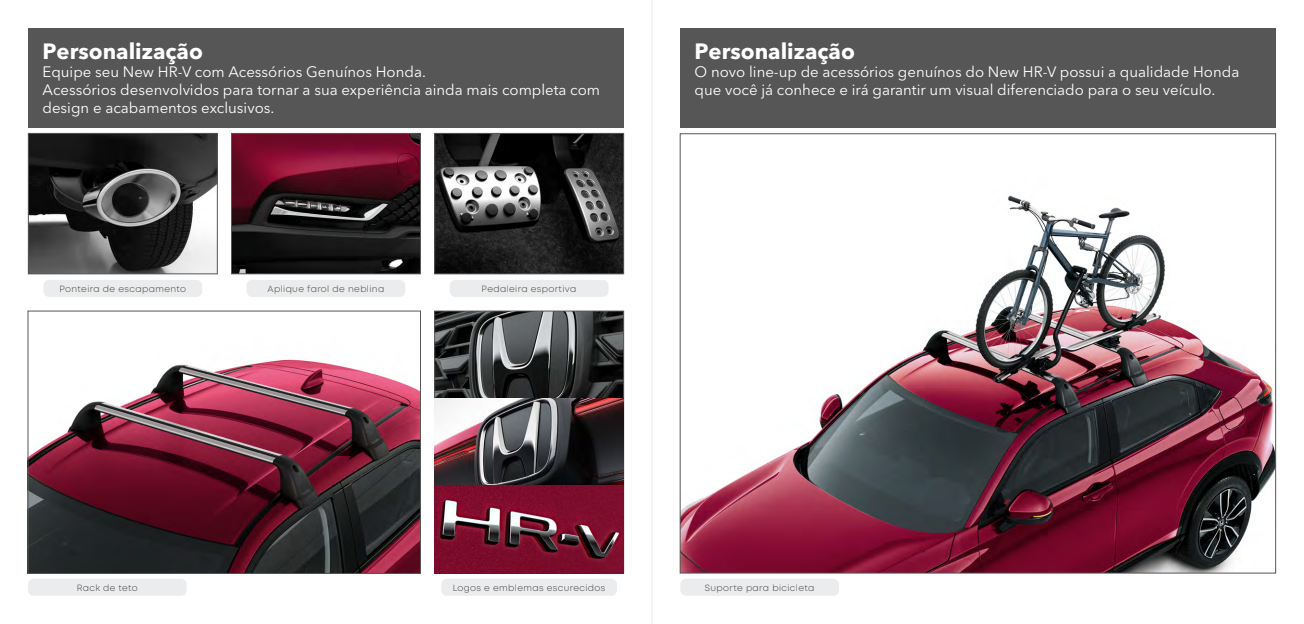
<style>
.page{position:relative;width:1304px;height:624px;background:#fff}
.page>*{position:absolute;margin:0;border:0;box-sizing:border-box;transform-origin:0 0}
.t1{font:700 22px "Avenir Next LT Pro";color:#fff}
.t2{font:15px/18px "Avenir Next LT Pro";color:#fff}
.t3{font:300 9px "Mont";letter-spacing:.04em;color:#3c3c3b}
</style>
<div class="page">
<div style="left:28px;top:28px;width:596px;height:99px;background:#575656"></div>
<div style="left:680px;top:28px;width:596px;height:99px;background:#575656"></div>
<div style="left:450px;top:280px;width:159px;height:17px;background:#eaeced;border-radius:6px"></div>
<div style="left:680px;top:578px;width:159px;height:17px;background:#eaeced;border-radius:6px"></div>
<div style="left:247px;top:280px;width:158px;height:17px;background:#eaeced;border-radius:6px"></div>
<div style="left:43px;top:280px;width:159px;height:17px;background:#eaeced;border-radius:6px"></div>
<img style="left:30px;top:135px;width:186px;height:137px">
<div style="left:28px;top:133px;width:190px;height:141px;border:1px solid #575656"></div>
<img style="left:233px;top:135px;width:186px;height:137px">
<div style="left:231px;top:133px;width:190px;height:141px;border:1px solid #575656"></div>
<img style="left:436px;top:135px;width:186px;height:137px">
<div style="left:434px;top:133px;width:190px;height:141px;border:1px solid #575656"></div>
<img style="left:682px;top:195px;width:592px;height:376px">
<div style="left:441px;top:578px;width:176px;height:17px;background:#eaeced;border-radius:6px"></div>
<div style="left:28px;top:578px;width:159px;height:17px;background:#eaeced;border-radius:6px"></div>
<img style="left:436px;top:313px;width:186px;height:85px">
<img style="left:435px;top:398px;width:189px;height:175px">
<img style="left:30px;top:359px;width:389px;height:212px">
<div style="left:28px;top:311px;width:393px;height:262px;border:1px solid #575656"></div>
<hr style="left:651px;top:0;width:1px;height:624px;background:#eaeced">
<h1 class="t1" style="left:43px;top:38px;width:162px">Personalização</h1>
<p class="t2" style="left:43px;top:63px;width:559px">Equipe seu New HR-V com Acessórios Genuínos Honda.<br>Acessórios desenvolvidos para tornar a sua experiência ainda mais completa com design e acabamentos exclusivos.</p>
<p class="t3" style="left:59px;top:283px;width:128px">Ponteira de escapamento</p>
<p class="t3" style="left:268px;top:283px;width:118px">Aplique farol de neblina</p>
<p class="t3" style="left:482px;top:283px;width:96px">Pedaleira esportiva</p>
<h1 class="t1" style="left:694px;top:38px;width:162px">Personalização</h1>
<p class="t2" style="left:694px;top:63px;width:546px">O novo line-up de acessórios genuínos do New HR-V possui a qualidade Honda que você já conhece e irá garantir um visual diferenciado para o seu veículo.</p>
<p class="t3" style="left:77px;top:581px;width:63px">Rack de teto</p>
<p class="t3" style="left:453px;top:581px;width:154px">Logos e emblemas escurecidos</p>
<p class="t3" style="left:705px;top:581px;width:111px">Suporte para bicicleta</p>
</div>
